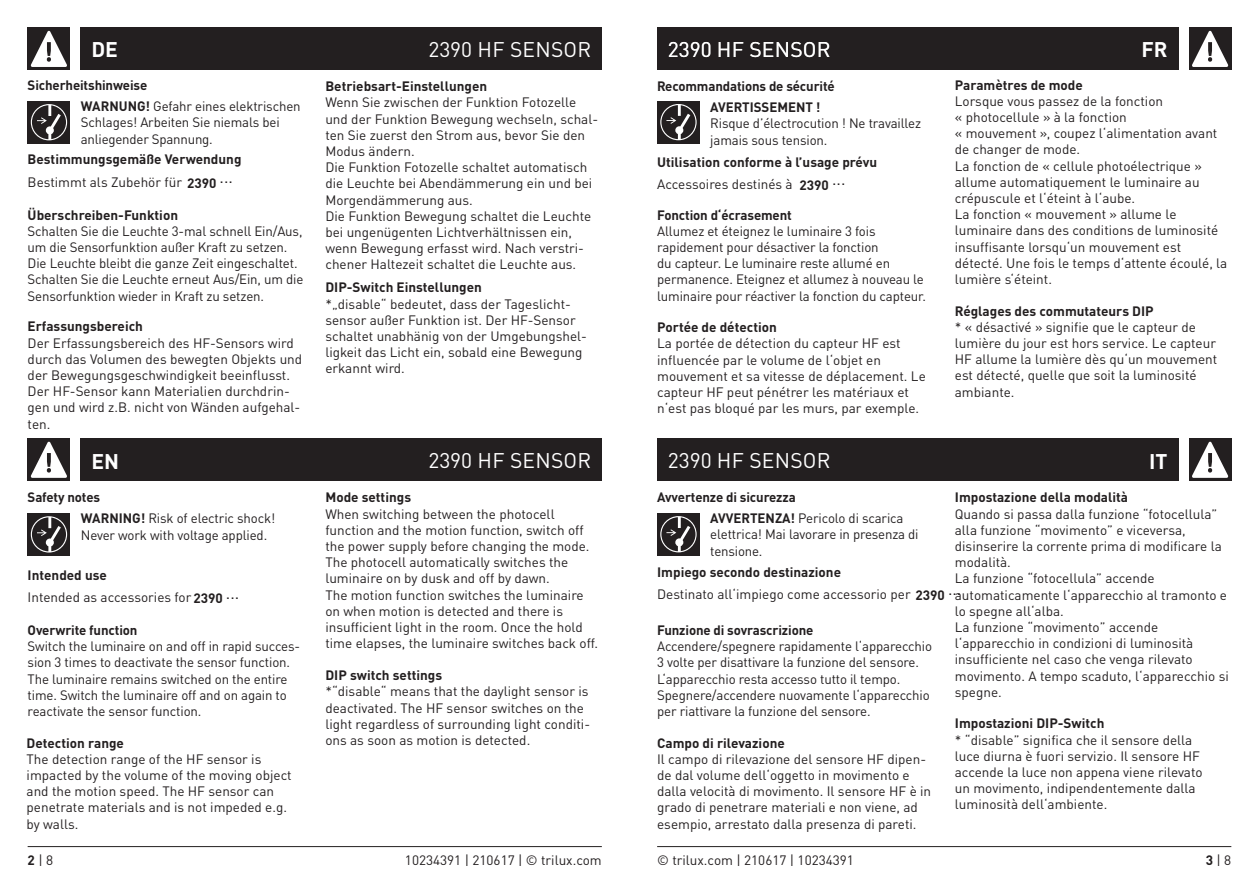
<style>
.page{position:relative;width:1259px;height:893px;background:#fff}
.page>*{position:absolute;margin:0;border:0;box-sizing:border-box;transform-origin:0 0}
.t1{font:21px "DIN Pro";letter-spacing:.01em;color:#fff}
.t2{font:700 21px "DIN Pro";color:#fff}
.t3{font:13.5px/16.2px "DIN Pro";color:#231f20}
.t4{font:700 13.5px/21px "DIN Pro";color:#231f20}
.s1{font-weight:400}
.s2{font-weight:700}
</style>
<div class="page">
<div style="left:81px;top:28px;width:521px;height:42px;background:#231f20"></div>
<div style="left:657px;top:28px;width:521px;height:42px;background:#231f20"></div>
<hr style="left:657px;top:846px;width:574px;height:1px;background:#231f20">
<hr style="left:28px;top:846px;width:574px;height:1px;background:#231f20">
<div style="left:1188px;top:28px;width:43px;height:42px;background:#231f20"></div>
<svg style="left:1192px;top:31px;width:36px;height:36px"></svg>
<div style="left:28px;top:28px;width:42px;height:42px;background:#231f20"></div>
<svg style="left:31px;top:31px;width:36px;height:36px"></svg>
<div style="left:81px;top:439px;width:521px;height:42px;background:#231f20"></div>
<div style="left:657px;top:439px;width:521px;height:42px;background:#231f20"></div>
<div style="left:28px;top:101px;width:42px;height:42px;background:#231f20"></div>
<svg style="left:31px;top:104px;width:36px;height:36px"></svg>
<div style="left:28px;top:513px;width:42px;height:43px;background:#231f20"></div>
<svg style="left:31px;top:516px;width:36px;height:36px"></svg>
<div style="left:1188px;top:438px;width:43px;height:43px;background:#231f20"></div>
<svg style="left:1192px;top:442px;width:36px;height:36px"></svg>
<div style="left:657px;top:101px;width:42px;height:42px;background:#231f20"></div>
<svg style="left:660px;top:104px;width:36px;height:36px"></svg>
<div style="left:657px;top:513px;width:42px;height:42px;background:#231f20"></div>
<svg style="left:660px;top:516px;width:36px;height:36px"></svg>
<div style="left:28px;top:438px;width:42px;height:43px;background:#231f20"></div>
<svg style="left:31px;top:442px;width:36px;height:36px"></svg>
<h1 class="t1" style="left:428px;top:33px;width:164px">2390 HF SENSOR</h1>
<h1 class="t1" style="left:668px;top:33px;width:164px">2390 HF SENSOR</h1>
<p class="t4" style="left:710px;top:75px;width:126px;text-indent:-53px">Recommandations de sécurité<br>AVERTISSEMENT !</p>
<p class="t3" style="left:710px;top:115px;width:212px">Risque d’électrocution ! Ne travaillez jamais sous tension.</p>
<p class="t4" style="left:657px;top:150px;width:222px">Utilisation conforme à l’usage prévu</p>
<p class="t3" style="left:657px;top:175px;width:137px">Accessoires destinés à</p>
<h1 class="t2" style="left:91px;top:33px;width:28px">DE</h1>
<h1 class="t2" style="left:1141px;top:33px;width:28px">FR</h1>
<p class="t4" style="left:955px;top:73px;width:130px">Paramètres de mode</p>
<p class="t3" style="left:955px;top:92px;width:274px">Lorsque vous passez de la fonction<br>« photocellule » à la fonction<br>« mouvement », coupez l‘alimentation avant de changer de mode.<br>La fonction de « cellule photoélectrique » allume automatiquement le luminaire au crépuscule et l‘éteint à l‘aube.<br>La fonction « mouvement » allume le luminaire dans des conditions de luminosité insuffisante lorsqu‘un mouvement est détecté. Une fois le temps d‘attente écoulé, la lumière s‘éteint.</p>
<p class="t4" style="left:81px;top:74px;width:221px;text-indent:-53px">Sicherheitshinweise<br>WARNUNG! <span class="s1">Gefahr eines elektrischen</span></p>
<p class="t3" style="left:81px;top:114px;width:200px">Schlages! Arbeiten Sie niemals bei anliegender Spannung.</p>
<p class="t4" style="left:325px;top:75px;width:163px">Betriebsart-Einstellungen</p>
<p class="t3" style="left:325px;top:93px;width:274px">Wenn Sie zwischen der Funktion Fotozelle und der Funktion Bewegung wechseln, schal&shy;ten Sie zuerst den Strom aus, bevor Sie den Modus ändern.<br>Die Funktion Fotozelle schaltet automatisch die Leuchte bei Abendämmerung ein und bei Morgendämmerung aus.<br>Die Funktion Bewegung schaltet die Leuchte bei ungenügenten Lichtverhältnissen ein, wenn Bewegung erfasst wird. Nach verstri&shy;chener Haltezeit schaltet die Leuchte aus.</p>
<p class="t4" style="left:28px;top:148px;width:215px">Bestimmungsgemäße Verwendung</p>
<p class="t3" style="left:28px;top:173px;width:207px">Bestimmt als Zubehör für <span class="s2">2390</span> <sup>...</sup></p>
<p class="t4" style="left:799px;top:174px;width:47px">2390 <sup>...</sup></p>
<p class="t4" style="left:28px;top:203px;width:152px">Überschreiben-Funktion</p>
<p class="t3" style="left:28px;top:222px;width:277px">Schalten Sie die Leuchte 3-mal schnell Ein/Aus, um die Sensorfunktion außer Kraft zu setzen.<br>Die Leuchte bleibt die ganze Zeit eingeschaltet.<br>Schalten Sie die Leuchte erneut Aus/Ein, um die Sensorfunktion wieder in Kraft zu setzen.</p>
<p class="t4" style="left:657px;top:203px;width:136px">Fonction d‘écrasement</p>
<p class="t3" style="left:657px;top:222px;width:270px">Allumez et éteignez le luminaire 3 fois rapidement pour désactiver la fonction<br>du capteur. Le luminaire reste allumé en permanence. Eteignez et allumez à nouveau le luminaire pour réactiver la fonction du capteur.</p>
<p class="t4" style="left:325px;top:276px;width:158px">DIP-Switch Einstellungen</p>
<p class="t3" style="left:325px;top:295px;width:263px">*„disable“ bedeutet, dass der Tageslicht&shy;sensor außer Funktion ist. Der HF-Sensor schaltet unabhänig von der Umgebungshel&shy;ligkeit das Licht ein, sobald eine Bewegung erkannt wird.</p>
<p class="t4" style="left:955px;top:299px;width:200px">Réglages des commutateurs DIP</p>
<p class="t4" style="left:657px;top:316px;width:121px">Portée de détection</p>
<p class="t3" style="left:657px;top:334px;width:270px">La portée de détection du capteur HF est influencée par le volume de l‘objet en mouvement et sa vitesse de déplacement. Le capteur HF peut pénétrer les matériaux et n‘est pas bloqué par les murs, par exemple.</p>
<p class="t4" style="left:28px;top:315px;width:117px">Erfassungsbereich</p>
<p class="t3" style="left:28px;top:334px;width:276px">Der Erfassungsbereich des HF-Sensors wird durch das Volumen des bewegten Objekts und der Bewegungsgeschwindigkeit beeinflusst.<br>Der HF-Sensor kann Materialien durchdrin&shy;gen und wird z.B. nicht von Wänden aufgehal&shy;ten.</p>
<p class="t3" style="left:955px;top:318px;width:264px">* « désactivé » signifie que le capteur de lumière du jour est hors service. Le capteur HF allume la lumière dès qu‘un mouvement est détecté, quelle que soit la luminosité ambiante.</p>
<h1 class="t2" style="left:91px;top:445px;width:29px">EN</h1>
<h1 class="t1" style="left:668px;top:444px;width:164px">2390 HF SENSOR</h1>
<h1 class="t1" style="left:428px;top:444px;width:164px">2390 HF SENSOR</h1>
<h1 class="t2" style="left:668px;top:445px;width:29px">EN</h1>
<h1 class="t2" style="left:1149px;top:445px;width:20px">IT</h1>
<p class="t3" style="left:81px;top:486px;width:196px;line-height:20.9px;text-indent:-53px"><span class="s2">Safety notes<br>WARNING!</span> Risk of electric shock!</p>
<p class="t3" style="left:81px;top:526px;width:188px">Never work with voltage applied.</p>
<p class="t3" style="left:28px;top:563px;width:213px;line-height:22px"><span class="s2">Intended use<br></span>Intended as accessories for<span class="s2">2390</span> <sup>...</sup></p>
<p class="t4" style="left:28px;top:619px;width:111px">Overwrite function</p>
<p class="t3" style="left:28px;top:637px;width:274px">Switch the luminaire on and off in rapid succes&shy;sion 3 times to deactivate the sensor function.<br>The luminaire remains switched on the entire time. Switch the luminaire off and on again to reactivate the sensor function.</p>
<p class="t4" style="left:27px;top:731px;width:99px">Detection range</p>
<p class="t3" style="left:27px;top:750px;width:267px">The detection range of the HF sensor is impacted by the volume of the moving object and the motion speed. The HF sensor can penetrate materials and is not impeded e.g. by walls.</p>
<p class="t4" style="left:325px;top:486px;width:87px">Mode settings</p>
<p class="t3" style="left:325px;top:505px;width:274px">When switching between the photocell function and the motion function, switch off the power supply before changing the mode.<br>The photocell automatically switches the luminaire on by dusk and off by dawn.<br>The motion function switches the luminaire on when motion is detected and there is insufficient light in the room. Once the hold time elapses, the luminaire switches back off.</p>
<p class="t4" style="left:325px;top:664px;width:118px">DIP switch settings</p>
<p class="t3" style="left:325px;top:682px;width:266px">*“disable“ means that the daylight sensor is deactivated. The HF sensor switches on the light regardless of surrounding light conditi&shy;ons as soon as motion is detected.</p>
<p class="t4" style="left:955px;top:486px;width:175px">Impostazione della modalità</p>
<p class="t3" style="left:955px;top:505px;width:275px">Quando si passa dalla funzione “fotocellula” alla funzione “movimento” e viceversa, disinserire la corrente prima di modificare la modalità.<br>La funzione “fotocellula” accende automaticamente l‘apparecchio al tramonto e lo spegne all‘alba.<br>La funzione “movimento” accende l‘apparecchio in condizioni di luminosità insufficiente nel caso che venga rilevato movimento. A tempo scaduto, l‘apparecchio si spegne.</p>
<p class="t4" style="left:710px;top:486px;width:195px;text-indent:-53px">Avvertenze di sicurezza<br>AVVERTENZA! <span class="s1">Pericolo di scarica</span></p>
<p class="t3" style="left:710px;top:526px;width:210px">elettrica! Mai lavorare in presenza di tensione.</p>
<p class="t3" style="left:657px;top:560px;width:306px;line-height:22px"><span class="s2">Impiego secondo destinazione<br></span>Destinato all‘impiego come accessorio per <span class="s2">2390</span> <sup>...</sup></p>
<p class="t4" style="left:657px;top:619px;width:158px">Funzione di sovrascrizione</p>
<p class="t3" style="left:657px;top:637px;width:276px">Accendere/spegnere rapidamente l‘apparecchio 3 volte per disattivare la funzione del sensore.<br>L‘apparecchio resta accesso tutto il tempo.<br>Spegnere/accendere nuovamente l‘apparecchio per riattivare la funzione del sensore.</p>
<p class="t4" style="left:955px;top:712px;width:151px">Impostazioni DIP-Switch</p>
<p class="t3" style="left:955px;top:731px;width:249px">* “disable” significa che il sensore della luce diurna è fuori servizio. Il sensore HF accende la luce non appena viene rilevato un movimento, indipendentemente dalla luminosità dell‘ambiente.</p>
<p class="t4" style="left:657px;top:731px;width:129px">Campo di rilevazione</p>
<p class="t3" style="left:657px;top:750px;width:276px">Il campo di rilevazione del sensore HF dipen&shy;de dal volume dell‘oggetto in movimento e dalla velocità di movimento. Il sensore HF è in grado di penetrare materiali e non viene, ad esempio, arrestato dalla presenza di pareti.</p>
<p class="t3" style="left:28px;top:851px;width:27px"><span class="s2">2</span> | 8</p>
<p class="t3" style="left:405px;top:851px;width:198px">10234391 | 210617 | © trilux.com</p>
<p class="t3" style="left:657px;top:851px;width:198px">© trilux.com | 210617 | 10234391</p>
<p class="t3" style="left:1205px;top:851px;width:27px"><span class="s2">3</span> | 8</p>
</div>
